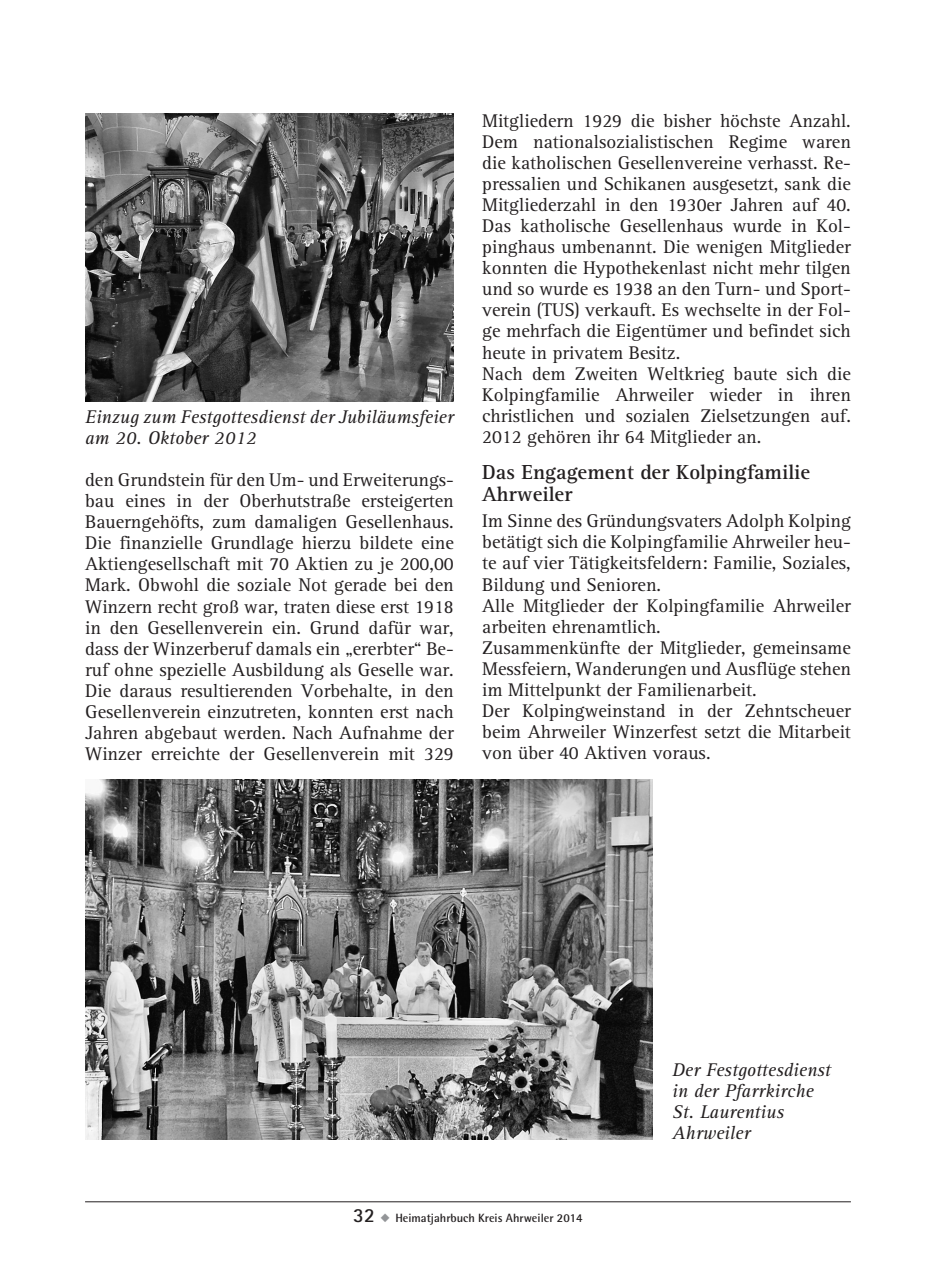
<style>
.page{position:relative;width:936px;height:1276px;background:#fff}
.page>*{position:absolute;margin:0;border:0;box-sizing:border-box;transform-origin:0 0}
.t1{font:700 21px/21px "AT Rotis Serif";color:#231f20}
.t2{font:19px/21px "AT Rotis Serif";color:#231f20}
.t3{font:italic 19px/21px "AT Rotis Serif";color:#231f20}
.t4{font:700 12px "Rotis Semi Sans";color:#231f20}
.s1{font-family:"Rotis Sans Serif";font-size:20px}
.s2{color:#939598}
</style>
<div class="page">
<hr style="left:85px;top:1201px;width:765px;height:1px;background:#231f20">
<img style="left:85px;top:779px;width:567px;height:360px">
<img style="left:85px;top:113px;width:369px;height:288px">
<p class="t3" style="left:85px;top:406px;width:370px">Einzug zum Festgottesdienst der Jubiläumsfeier am 20. Oktober 2012</p>
<p class="t2" style="left:85px;top:470px;width:370px;text-align:justify">den Grundstein für den Um- und Erweiterungs&shy;bau eines in der Oberhutstraße ersteigerten Bauerngehöfts, zum damaligen Gesellenhaus.<br>Die finanzielle Grundlage hierzu bildete eine Aktiengesellschaft mit 70 Aktien zu je 200,00<br>Mark. Obwohl die soziale Not gerade bei den Winzern recht groß war, traten diese erst 1918 in den Gesellenverein ein. Grund dafür war, dass der Winzerberuf damals ein „ererbter“ Be&shy;ruf ohne spezielle Ausbildung als Geselle war.<br>Die daraus resultierenden Vorbehalte, in den Gesellenverein einzutreten, konnten erst nach Jahren abgebaut werden. Nach Aufnahme der Winzer erreichte der Gesellenverein mit 329</p>
<p class="t2" style="left:482px;top:110px;width:370px">Mitgliedern 1929 die bisher höchste Anzahl.<br>Dem nationalsozialistischen Regime waren die katholischen Gesellenvereine verhasst. Re&shy;pressalien und Schikanen ausgesetzt, sank die Mitgliederzahl in den 1930er Jahren auf 40.<br>Das katholische Gesellenhaus wurde in Kol&shy;pinghaus umbenannt. Die wenigen Mitglieder konnten die Hypothekenlast nicht mehr tilgen und so wurde es 1938 an den Turn- und Sport&shy;verein (TUS) verkauft. Es wechselte in der Fol&shy;ge mehrfach die Eigentümer und befindet sich heute in privatem Besitz.<br>Nach dem Zweiten Weltkrieg baute sich die Kolpingfamilie Ahrweiler wieder in ihren christlichen und sozialen Zielsetzungen auf.<br>2012 gehören ihr 64 Mitglieder an.</p>
<p class="t1" style="left:482px;top:462px;width:329px">Das Engagement der Kolpingfamilie<br>Ahrweiler</p>
<p class="t2" style="left:482px;top:511px;width:370px">Im Sinne des Gründungsvaters Adolph Kolping betätigt sich die Kolpingfamilie Ahrweiler heu&shy;te auf vier Tätigkeitsfeldern: Familie, Soziales, Bildung und Senioren.<br>Alle Mitglieder der Kolpingfamilie Ahrweiler arbeiten ehrenamtlich.<br>Zusammenkünfte der Mitglieder, gemeinsame Messfeiern, Wanderungen und Ausflüge stehen im Mittelpunkt der Familienarbeit.<br>Der Kolpingweinstand in der Zehntscheuer beim Ahrweiler Winzerfest setzt die Mitarbeit von über 40 Aktiven voraus.</p>
<p class="t3" style="left:672px;top:1059px;width:160px">Der Festgottesdienst in der Pfarrkirche<br>St. Laurentius<br>Ahrweiler</p>
<p class="t4" style="left:353px;top:1210px;width:231px"><span class="s1">32</span> <span class="s2">◆</span> Heimatjahrbuch Kreis Ahrweiler 2014</p>
</div>
